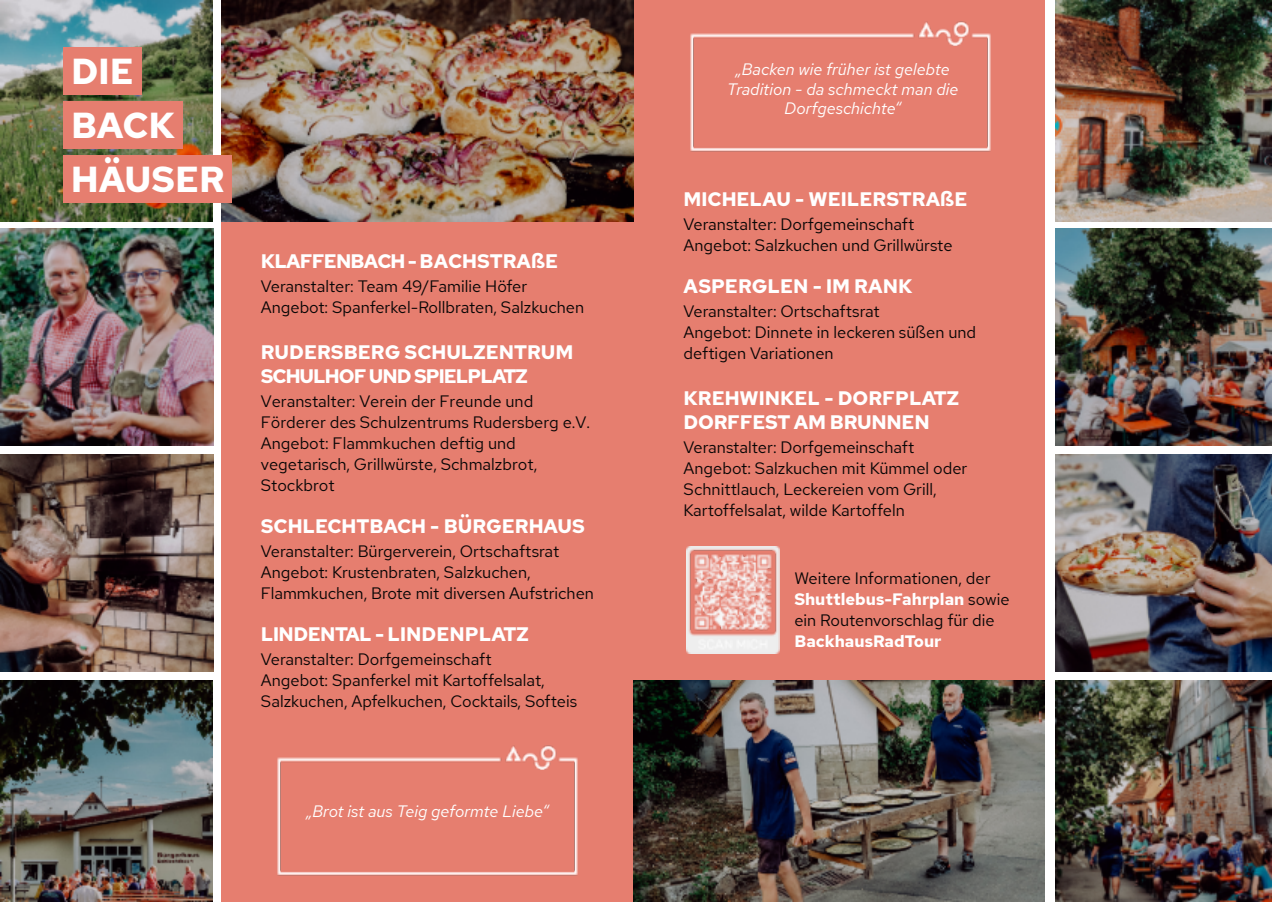
<style>
.page{position:relative;width:1272px;height:902px;background:#fff}
.page>*{position:absolute;margin:0;border:0;box-sizing:border-box;transform-origin:0 0}
.t1{font:700 36px/54px "Red Hat Text";color:#fff}
.t2{font:700 19.5px/24px "Red Hat Text";color:#fff}
.t3{font:700 19.5px "Red Hat Text";letter-spacing:-.045em;color:#fff}
.t4{font:16.5px/21px "Red Hat Text";color:#080606}
.t5{font:italic 16.5px/19.5px "Red Hat Text";color:#fff;text-align:center}
.t6{font:700 16.5px "Red Hat Text";color:#fff}
.s1{font-weight:700;color:#fff}
</style>
<div class="page">
<img style="left:0;top:0;width:213px;height:221px">
<div style="left:221px;top:211px;width:413px;height:690px;background:#e67e6f"></div>
<img style="left:0;top:454px;width:213px;height:217px">
<img style="left:277px;top:745px;width:301px;height:131px">
<div style="left:634px;top:0;width:410px;height:693px;background:#e67e6f"></div>
<img style="left:221px;top:0;width:413px;height:221px">
<img style="left:1055px;top:0;width:216px;height:221px">
<img style="left:690px;top:21px;width:301px;height:131px">
<img style="left:634px;top:680px;width:410px;height:221px">
<div style="left:63px;top:47px;width:78px;height:48px;background:#e67e6f"></div>
<div style="left:63px;top:101px;width:120px;height:48px;background:#e67e6f"></div>
<div style="left:63px;top:155px;width:169px;height:48px;background:#e67e6f"></div>
<img style="left:1055px;top:228px;width:216px;height:217px">
<img style="left:1055px;top:680px;width:216px;height:221px">
<img style="left:0;top:228px;width:213px;height:217px">
<img style="left:1055px;top:455px;width:216px;height:216px">
<img style="left:0;top:680px;width:213px;height:221px">
<img style="left:686px;top:546px;width:93px;height:108px">
<h1 class="t1" style="left:71px;top:44px;width:155px">DIE<br>BACK<br>HÄUSER</h1>
<p class="t3" style="left:261px;top:248px;width:299px">KLAFFENBACH -BACHSTRAßE</p>
<p class="t4" style="left:261px;top:276px;width:325px">Veranstalter: Team 49/Familie Höfer<br>Angebot: Spanferkel-Rollbraten, Salzkuchen</p>
<p class="t2" style="left:261px;top:339px;width:314px">RUDERSBERG SCHULZENTRUM<br>SCHULHOF UND SPIELPLATZ</p>
<p class="t4" style="left:261px;top:390px;width:331px">Veranstalter: Verein der Freunde und Förderer des Schulzentrums Rudersberg e.V.<br>Angebot: Flammkuchen deftig und vegetarisch, Grillwürste, Schmalzbrot, Stockbrot</p>
<p class="t2" style="left:261px;top:513px;width:325px">SCHLECHTBACH - BÜRGERHAUS</p>
<p class="t4" style="left:261px;top:540px;width:335px">Veranstalter: Bürgerverein, Ortschaftsrat<br>Angebot: Krustenbraten, Salzkuchen,<br>Flammkuchen, Brote mit diversen Aufstrichen</p>
<p class="t2" style="left:261px;top:621px;width:269px">LINDENTAL - LINDENPLATZ</p>
<p class="t4" style="left:261px;top:648px;width:318px">Veranstalter: Dorfgemeinschaft<br>Angebot: Spanferkel mit Kartoffelsalat,<br>Salzkuchen, Apfelkuchen, Cocktails, Softeis</p>
<p class="t5" style="left:306px;top:801px;width:243px">„Brot ist aus Teig geformte Liebe“</p>
<p class="t5" style="left:727px;top:60px;width:233px">„Backen wie früher ist gelebte<br>Tradition - da schmeckt man die<br>Dorfgeschichte“</p>
<p class="t2" style="left:683px;top:187px;width:285px">MICHELAU - WEILERSTRAßE</p>
<p class="t4" style="left:683px;top:214px;width:270px">Veranstalter: Dorfgemeinschaft<br>Angebot: Salzkuchen und Grillwürste</p>
<p class="t2" style="left:683px;top:274px;width:230px">ASPERGLEN - IM RANK</p>
<p class="t4" style="left:683px;top:301px;width:294px">Veranstalter: Ortschaftsrat<br>Angebot: Dinnete in leckeren süßen und deftigen Variationen</p>
<p class="t2" style="left:683px;top:385px;width:277px">KREHWINKEL - DORFPLATZ<br>DORFFEST AM BRUNNEN</p>
<p class="t4" style="left:683px;top:436px;width:285px">Veranstalter: Dorfgemeinschaft Angebot: Salzkuchen mit Kümmel oder Schnittlauch, Leckereien vom Grill, Kartoffelsalat, wilde Kartoffeln</p>
<p class="t4" style="left:794px;top:567px;width:217px">Weitere Informationen, der<br><span class="s1">Shuttlebus-Fahrplan</span> sowie ein Routenvorschlag für die</p>
<p class="t6" style="left:794px;top:630px;width:149px">BackhausRadTour</p>
</div>
